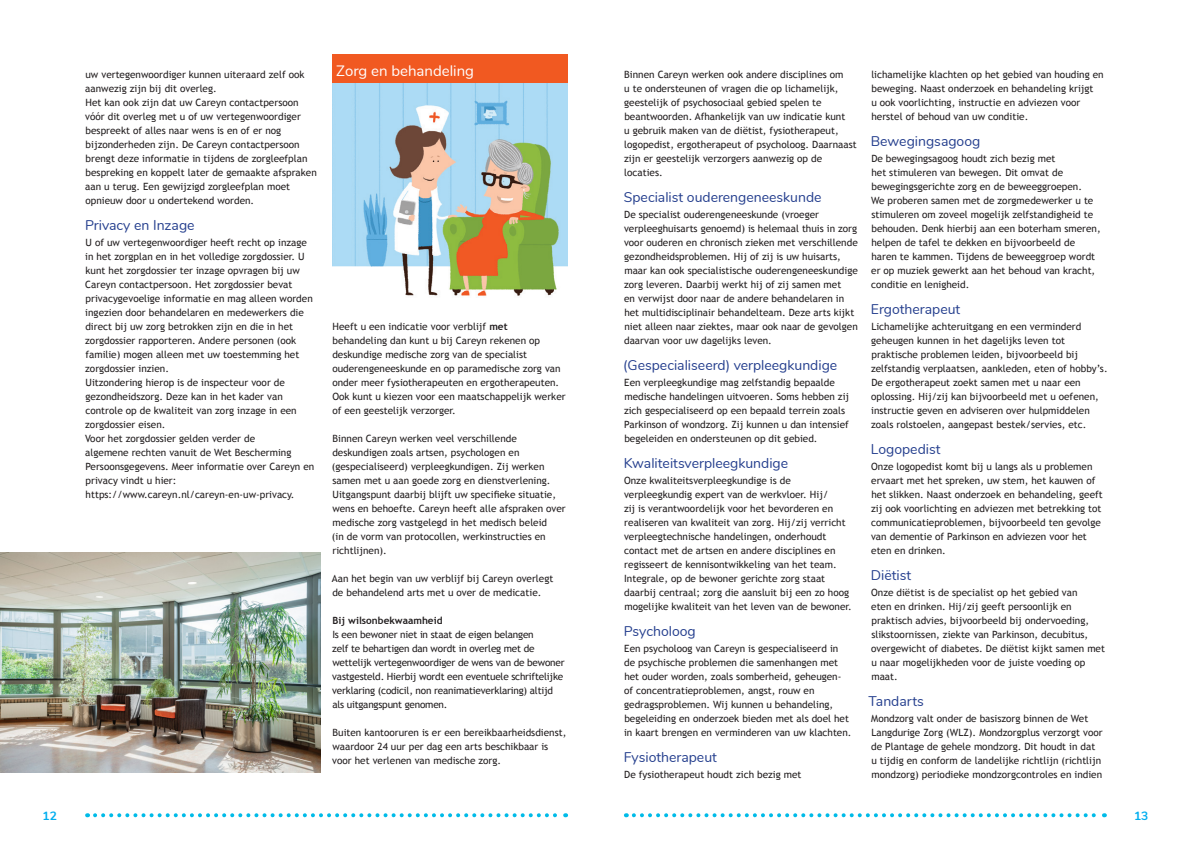
<style>
.page{position:relative;width:1191px;height:842px;background:#fff}
.page>*{position:absolute;margin:0;border:0;box-sizing:border-box;transform-origin:0 0}
.Kopje_niveau_2{font:15px "Nunito";color:#fff}
.Kopje_niveau_3{font:14px "Nunito";color:#253f8e}
.t1{font:700 12px "Nunito";color:#00aeef}
.Brood{font:10px/14px "Trebuchet MS";color:#231f20}
.Brood-2{font:10px/14px "Trebuchet MS";letter-spacing:-.02em;color:#231f20}
.Kopje_niveau_4{font:700 10px "Trebuchet MS";color:#231f20}
.s1{font-weight:700}
</style>
<div class="page">
<svg style="left:634px;top:813px;width:471px;height:4px"></svg>
<svg style="left:95px;top:813px;width:471px;height:4px"></svg>
<div style="left:332px;top:54px;width:235px;height:32px;background:#f15921"></div>
<img style="left:332px;top:83px;width:235px;height:213px">
<img style="left:0;top:553px;width:320px;height:219px">
<p class="Brood" style="left:85px;top:68px;width:221px">uw vertegenwoordiger kunnen uiteraard zelf ook aanwezig zijn bij dit overleg.</p>
<p class="Brood" style="left:85px;top:96px;width:233px">Het kan ook zijn dat uw Careyn contactpersoon vóór dit overleg met u of uw vertegenwoordiger bespreekt of alles naar wens is en of er nog bijzonderheden zijn. De Careyn contactpersoon brengt deze informatie in tijdens de zorgleefplan bespreking en koppelt later de gemaakte afspraken aan u terug. Een gewijzigd zorgleefplan moet opnieuw door u ondertekend worden.</p>
<p class="Kopje_niveau_3" style="left:85px;top:215px;width:111px">Privacy en Inzage</p>
<p class="Brood" style="left:85px;top:236px;width:229px">U of uw vertegenwoordiger heeft recht op inzage in het zorgplan en in het volledige zorgdossier. U kunt het zorgdossier ter inzage opvragen bij uw Careyn contactpersoon. Het zorgdossier bevat privacygevoelige informatie en mag alleen worden ingezien door behandelaren en medewerkers die direct bij uw zorg betrokken zijn en die in het zorgdossier rapporteren. Andere personen (ook familie) mogen alleen met uw toestemming het zorgdossier inzien.</p>
<p class="Brood" style="left:85px;top:376px;width:213px">Uitzondering hierop is de inspecteur voor de gezondheidszorg. Deze kan in het kader van controle op de kwaliteit van zorg inzage in een zorgdossier eisen.</p>
<p class="Brood" style="left:85px;top:432px;width:231px">Voor het zorgdossier gelden verder de<br>algemene rechten vanuit de Wet Bescherming Persoonsgegevens. Meer informatie over Careyn en privacy vindt u hier:</p>
<p class="Brood" style="left:86px;top:488px;width:210px">https://www.careyn.nl/careyn-en-uw-privacy.</p>
<p class="Kopje_niveau_2" style="left:336px;top:60px;width:139px">Zorg en behandeling</p>
<p class="Brood" style="left:332px;top:320px;width:235px">Heeft u een indicatie voor verblijf <span class="s1">met<br></span>behandeling dan kunt u bij Careyn rekenen op deskundige medische zorg van de specialist ouderengeneeskunde en op paramedische zorg van onder meer fysiotherapeuten en ergotherapeuten.<br>Ook kunt u kiezen voor een maatschappelijk werker of een geestelijk verzorger.</p>
<p class="Brood" style="left:332px;top:432px;width:235px">Binnen Careyn werken veel verschillende deskundigen zoals artsen, psychologen en (gespecialiseerd) verpleegkundigen. Zij werken samen met u aan goede zorg en dienstverlening.<br>Uitgangspunt daarbij blijft uw specifieke situatie, wens en behoefte. Careyn heeft alle afspraken over medische zorg vastgelegd in het medisch beleid<br>(in de vorm van protocollen, werkinstructies en richtlijnen).</p>
<p class="Brood" style="left:332px;top:572px;width:223px">Aan het begin van uw verblijf bij Careyn overlegt de behandelend arts met u over de medicatie.</p>
<p class="Kopje_niveau_4" style="left:332px;top:614px;width:111px">Bij wilsonbekwaamheid</p>
<p class="Brood-2" style="left:332px;top:628px;width:234px">Is een bewoner niet in staat de eigen belangen<br>zelf te behartigen dan wordt in overleg met de wettelijk vertegenwoordiger de wens van de bewoner vastgesteld. Hierbij wordt een eventuele schriftelijke verklaring (codicil, non reanimatieverklaring) altijd als uitgangspunt genomen.</p>
<p class="Brood" style="left:332px;top:726px;width:235px">Buiten kantooruren is er een bereikbaarheidsdienst, waardoor 24 uur per dag een arts beschikbaar is voor het verlenen van medische zorg.</p>
<p class="Brood" style="left:624px;top:68px;width:234px">Binnen Careyn werken ook andere disciplines om<br>u te ondersteunen of vragen die op lichamelijk, geestelijk of psychosociaal gebied spelen te beantwoorden. Afhankelijk van uw indicatie kunt<br>u gebruik maken van de diëtist, fysiotherapeut, logopedist, ergotherapeut of psycholoog. Daarnaast zijn er geestelijk verzorgers aanwezig op de locaties.</p>
<p class="Kopje_niveau_3" style="left:624px;top:187px;width:199px">Specialist ouderengeneeskunde</p>
<p class="Brood" style="left:624px;top:208px;width:235px">De specialist ouderengeneeskunde (vroeger verpleeghuisarts genoemd) is helemaal thuis in zorg voor ouderen en chronisch zieken met verschillende gezondheidsproblemen. Hij of zij is uw huisarts, maar kan ook specialistische ouderengeneeskundige zorg leveren. Daarbij werkt hij of zij samen met<br>en verwijst door naar de andere behandelaren in het multidisciplinair behandelteam. Deze arts kijkt niet alleen naar ziektes, maar ook naar de gevolgen daarvan voor uw dagelijks leven.</p>
<p class="Kopje_niveau_3" style="left:623px;top:355px;width:215px">(Gespecialiseerd) verpleegkundige</p>
<p class="Brood" style="left:624px;top:376px;width:227px">Een verpleegkundige mag zelfstandig bepaalde medische handelingen uitvoeren. Soms hebben zij zich gespecialiseerd op een bepaald terrein zoals Parkinson of wondzorg. Zij kunnen u dan intensief begeleiden en ondersteunen op dit gebied.</p>
<p class="Kopje_niveau_3" style="left:624px;top:453px;width:166px">Kwaliteitsverpleegkundige</p>
<p class="Brood" style="left:624px;top:474px;width:223px">Onze kwaliteitsverpleegkundige is de verpleegkundig expert van de werkvloer. Hij/<br>zij is verantwoordelijk voor het bevorderen en realiseren van kwaliteit van zorg. Hij/zij verricht verpleegtechnische handelingen, onderhoudt contact met de artsen en andere disciplines en regisseert de kennisontwikkeling van het team.</p>
<p class="Brood" style="left:624px;top:572px;width:229px">Integrale, op de bewoner gerichte zorg staat daarbij centraal; zorg die aansluit bij een zo hoog mogelijke kwaliteit van het leven van de bewoner.</p>
<p class="Kopje_niveau_3" style="left:624px;top:621px;width:73px">Psycholoog</p>
<p class="Brood" style="left:624px;top:642px;width:229px">Een psycholoog van Careyn is gespecialiseerd in de psychische problemen die samenhangen met het ouder worden, zoals somberheid, geheugen&shy;of concentratieproblemen, angst, rouw en gedragsproblemen. Wij kunnen u behandeling, begeleiding en onderzoek bieden met als doel het in kaart brengen en verminderen van uw klachten.</p>
<p class="Kopje_niveau_3" style="left:624px;top:747px;width:95px">Fysiotherapeut</p>
<p class="Brood" style="left:624px;top:768px;width:179px">De fysiotherapeut houdt zich bezig met</p>
<p class="Brood" style="left:871px;top:68px;width:234px">lichamelijke klachten op het gebied van houding en beweging. Naast onderzoek en behandeling krijgt<br>u ook voorlichting, instructie en adviezen voor herstel of behoud van uw conditie.</p>
<p class="Kopje_niveau_3" style="left:871px;top:131px;width:111px">Bewegingsagoog</p>
<p class="Brood" style="left:871px;top:152px;width:231px">De bewegingsagoog houdt zich bezig met<br>het stimuleren van bewegen. Dit omvat de bewegingsgerichte zorg en de beweeggroepen.<br>We proberen samen met de zorgmedewerker u te stimuleren om zoveel mogelijk zelfstandigheid te behouden. Denk hierbij aan een boterham smeren, helpen de tafel te dekken en bijvoorbeeld de haren te kammen. Tijdens de beweeggroep wordt er op muziek gewerkt aan het behoud van kracht, conditie en lenigheid.</p>
<p class="Kopje_niveau_3" style="left:871px;top:299px;width:91px">Ergotherapeut</p>
<p class="Brood" style="left:871px;top:320px;width:238px">Lichamelijke achteruitgang en een verminderd geheugen kunnen in het dagelijks leven tot praktische problemen leiden, bijvoorbeeld bij zelfstandig verplaatsen, aankleden, eten of hobby’s.<br>De ergotherapeut zoekt samen met u naar een oplossing. Hij/zij kan bijvoorbeeld met u oefenen, instructie geven en adviseren over hulpmiddelen zoals rolstoelen, aangepast bestek/servies, etc.</p>
<p class="Kopje_niveau_3" style="left:871px;top:439px;width:71px">Logopedist</p>
<p class="Brood" style="left:871px;top:460px;width:233px">Onze logopedist komt bij u langs als u problemen ervaart met het spreken, uw stem, het kauwen of het slikken. Naast onderzoek en behandeling, geeft zij ook voorlichting en adviezen met betrekking tot communicatieproblemen, bijvoorbeeld ten gevolge van dementie of Parkinson en adviezen voor het eten en drinken.</p>
<p class="Kopje_niveau_3" style="left:871px;top:565px;width:42px">Diëtist</p>
<p class="Brood" style="left:871px;top:586px;width:235px">Onze diëtist is de specialist op het gebied van<br>eten en drinken. Hij/zij geeft persoonlijk en praktisch advies, bijvoorbeeld bij ondervoeding, slikstoornissen, ziekte van Parkinson, decubitus, overgewicht of diabetes. De diëtist kijkt samen met u naar mogelijkheden voor de juiste voeding op maat.</p>
<p class="Kopje_niveau_3" style="left:868px;top:691px;width:57px">Tandarts</p>
<p class="Brood" style="left:871px;top:712px;width:233px">Mondzorg valt onder de basiszorg binnen de Wet Langdurige Zorg (WLZ). Mondzorgplus verzorgt voor de Plantage de gehele mondzorg. Dit houdt in dat u tijdig en conform de landelijke richtlijn (richtlijn mondzorg) periodieke mondzorgcontroles en indien</p>
<p class="t1" style="left:43px;top:807px;width:16px">12</p>
<p class="t1" style="left:1134px;top:807px;width:16px">13</p>
</div>
